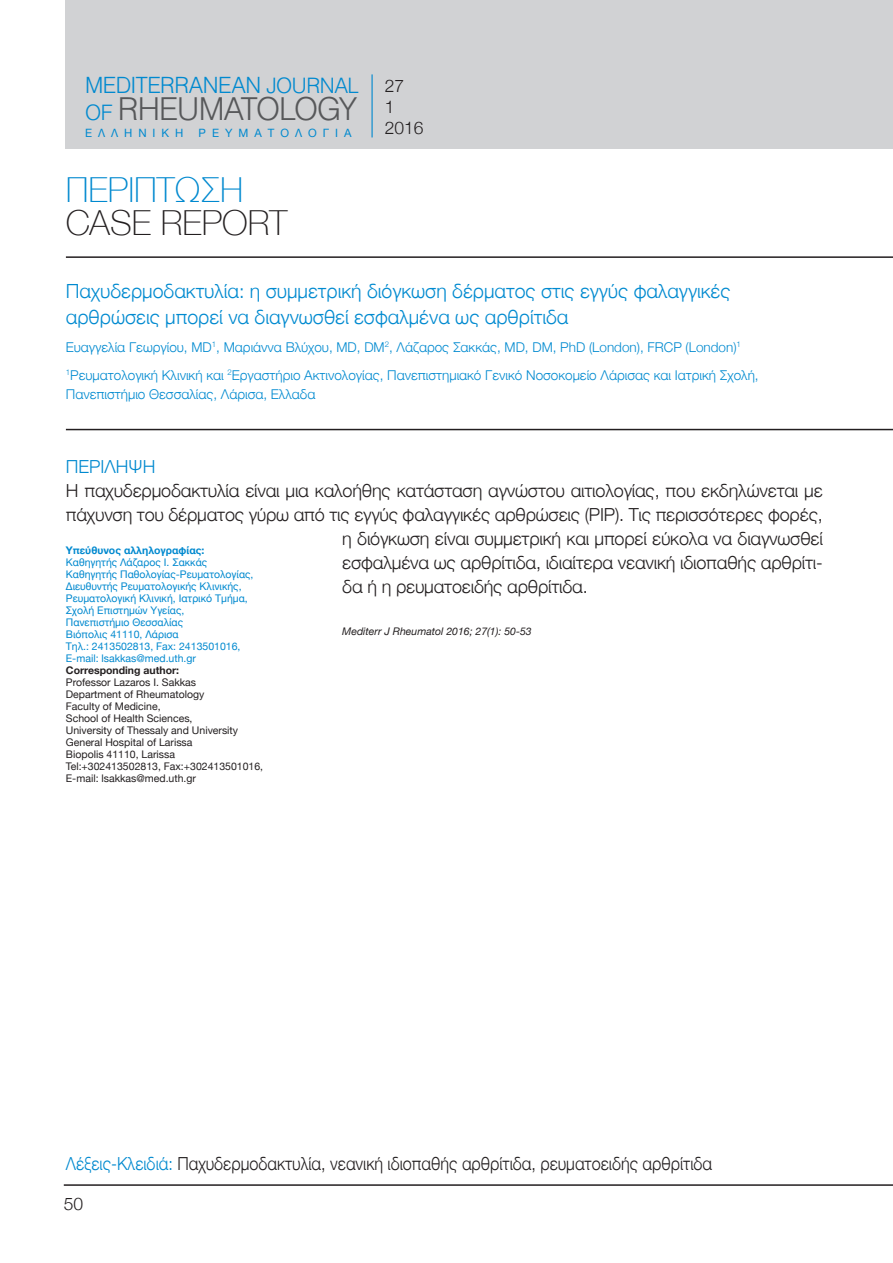
<style>
.page{position:relative;width:893px;height:1263px;background:#fff}
.page>*{position:absolute;margin:0;border:0;box-sizing:border-box;transform-origin:0 0}
.t1{font:100 34.5px "Helvetica Neue";color:#231f20}
.t2{font:100 34.5px "Helvetica Neue";color:#0089cf}
.t3{font:300 31.2px "UB Helvetica";color:#57585a}
.t4{font:300 22.2px "UB Helvetica";letter-spacing:-.02em;color:#0089cf}
.t5{font:300 19.5px/25.5px "Helvetica Neue";color:#008ad0}
.t6{font:300 18px "Helvetica Neue";letter-spacing:-.01em;color:#231f20}
.t7{font:300 18px "Helvetica Neue";letter-spacing:-.01em;color:#231f20;scale:.9 1}
.t8{font:300 18px "Helvetica Neue";color:#0089cf}
.t9{font:300 17.4px/21px "Helvetica Neue";color:#231f20}
.t10{font:300 13.5px/28px "Helvetica Neue";color:#008ad0}
.t11{font:11.4px "Helvetica Neue";letter-spacing:.525em;color:#0089cf}
.t12{font:10.5px/12px "Helvetica Neue";color:#0089cf}
.t13{font:10.5px/12px "Helvetica Neue";color:#231f20}
.t14{font:italic 10.5px "Helvetica Neue";color:#231f20}
.t15{font:700 10.5px "Helvetica Neue";color:#0089cf}
.t16{font:700 10.5px "Helvetica Neue";color:#231f20}
.s1{font-size:21px}
.s2{font-size:21px;color:#0089cf}
.s3{color:#0089cf}
</style>
<div class="page">
<div style="left:66px;top:0;width:827px;height:149px;background:#d1d2d4"></div>
<hr style="left:371px;top:74px;width:2px;height:63px;background:#0089cf">
<hr style="left:64px;top:1184px;width:829px;height:2px;background:#231f20">
<hr style="left:66px;top:256px;width:827px;height:2px;background:#231f20">
<hr style="left:66px;top:429px;width:827px;height:1px;background:#231f20">
<p class="t4" style="left:85px;top:72px;width:275px">MEDITERRANEAN <span class="s1">JOURNAL</span></p>
<h2 class="t3" style="left:85px;top:90px;width:273px"><span class="s2">OF</span> RHEUMATOLOGY</h2>
<p class="t11" style="left:85px;top:125px;width:100px">ΕΛΛΗΝΙΚΗ</p>
<p class="t11" style="left:199px;top:125px;width:154px">ΡΕΥΜΑΤΟΛΟΓΙΑ</p>
<h1 class="t2" style="left:66px;top:163px;width:132px">ΠΕΡΊΠΤΩΣΗ</h1>
<h1 class="t1" style="left:66px;top:197px;width:223px">CASE REPORT</h1>
<p class="t9" style="left:385px;top:75px;width:40px">27<br>1<br>2016</p>
<p class="t5" style="left:66px;top:277px;width:666px">Παχυδερμοδακτυλία: η συμμετρική διόγκωση δέρματος στις εγγύς φαλαγγικές αρθρώσεις μπορεί να διαγνωσθεί εσφαλμένα ως αρθρίτιδα</p>
<p class="t10" style="left:66px;top:332px;width:591px">Ευαγγελία Γεωργίου, MD<sup>1</sup>, Μαριάννα Βλύχου, MD, DM<sup>2</sup>, Λάζαρος Σακκάς, MD, DM, PhD (London), FRCP</p>
<p class="t10" style="left:66px;top:332px;width:694px;text-indent:620px">(London)<sup>1<br>1</sup>Ρευματολογική Κλινική και <sup>2</sup>Εργαστήριο Ακτινολογίας, Πανεπιστημιακό Γενικό Νοσοκομείο Λάρισας και Ιατρική Σχολή,</p>
<p class="t10" style="left:66px;top:379px;width:251px">Πανεπιστήμιο Θεσσαλίας, Λάρισα, Ελλαδα</p>
<p class="t8" style="left:66px;top:452px;width:91px">ΠΕΡΙΛΗΨΗ</p>
<p class="t6" style="left:66px;top:476px;width:758px">Η παχυδερμοδακτυλία είναι μια καλοήθης κατάσταση αγνώστου αιτιολογίας, που εκδηλώνεται με</p>
<p class="t6" style="left:66px;top:500px;width:758px">πάχυνση του δέρματος γύρω από τις εγγύς φαλαγγικές αρθρώσεις (PIP). Τις περισσότερες φορές,</p>
<p class="t6" style="left:342px;top:524px;width:482px">η διόγκωση είναι συμμετρική και μπορεί εύκολα να διαγνωσθεί</p>
<p class="t6" style="left:342px;top:548px;width:482px">εσφαλμένα ως αρθρίτιδα, ιδιαίτερα νεανική ιδιοπαθής αρθρίτι-</p>
<p class="t6" style="left:342px;top:572px;width:247px">δα ή η ρευματοειδής αρθρίτιδα.</p>
<p class="t14" style="left:342px;top:624px;width:191px">Mediterr J Rheumatol 2016; 27(1): 50-53</p>
<p class="t15" style="left:66px;top:541px;width:140px">Υπεύθυνος αλληλογραφίας:</p>
<p class="t12" style="left:66px;top:556px;width:189px">Καθηγητής Λάζαρος Ι. Σακκάς<br>Καθηγητής Παθολογίας-Ρευματολογίας,<br>Διευθυντής Ρευματολογικής Κλινικής,<br>Ρευματολογική Κλινική, Ιατρικό Τμήμα,<br>Σχολή Επιστημών Υγείας,<br>Πανεπιστήμιο Θεσσαλίας<br>Βιόπολις 41110, Λάρισα<br>Τηλ.: 2413502813, Fax: 2413501016,<br>E-mail: lsakkas@med.uth.gr</p>
<p class="t16" style="left:66px;top:661px;width:115px">Corresponding author:</p>
<p class="t13" style="left:66px;top:676px;width:199px">Professor Lazaros I. Sakkas<br>Department of Rheumatology<br>Faculty of Medicine,<br>School of Health Sciences,<br>University of Thessaly and University<br>General Hospital of Larissa<br>Biopolis 41110, Larissa<br>Tel:+302413502813, Fax:+302413501016,<br>E-mail: lsakkas@med.uth.gr</p>
<p class="t7" style="left:66px;top:1149px;width:719px"><span class="s3">Λέξεις-Κλειδιά:</span> Παχυδερμοδακτυλία, νεανική ιδιοπαθής αρθρίτιδα, ρευματοειδής αρθρίτιδα</p>
<p class="t9" style="left:64px;top:1192px;width:21px">50</p>
</div>
